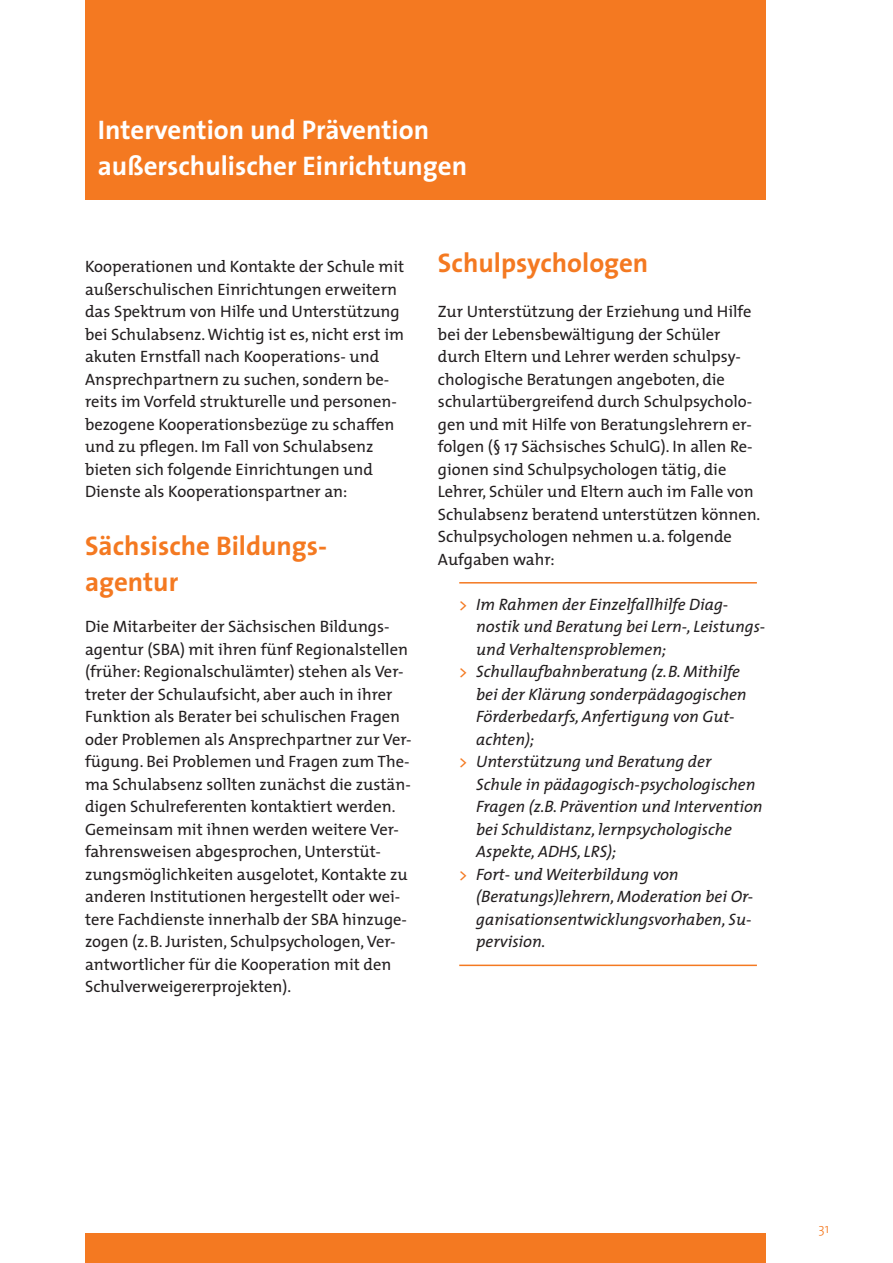
<style>
.page{position:relative;width:893px;height:1263px;background:#fff}
.page>*{position:absolute;margin:0;border:0;box-sizing:border-box;transform-origin:0 0}
.t1{font:700 27px/36px "The Sans";color:#fff}
.t2{font:700 27px/36px "The Sans";color:#f47921}
.t3{font:16.5px/22.5px "The Mix";color:#231f20}
.t4{font:italic 16.5px/22.5px "The Mix";color:#231f20}
.t5{font:italic 16.5px "The Mix";color:#f47921}
.t6{font:300 13.5px "The Sans";color:#f47921}
</style>
<div class="page">
<div style="left:85px;top:1233px;width:680px;height:30px;background:#f47921"></div>
<hr style="left:459px;top:582px;width:298px;height:1px;background:#f47921">
<hr style="left:459px;top:964px;width:298px;height:2px;background:#f47921">
<div style="left:85px;top:0;width:680px;height:200px;background:#f47921"></div>
<h1 class="t1" style="left:98px;top:111px;width:371px">Intervention und Prävention außerschulischer Einrichtungen</h1>
<p class="t3" style="left:85px;top:255px;width:321px">Kooperationen und Kontakte der Schule mit außerschulischen Einrichtungen erweitern das Spektrum von Hilfe und Unterstützung bei Schulabsenz. Wichtig ist es, nicht erst im akuten Ernstfall nach Kooperations- und Ansprechpartnern zu suchen, sondern be&shy;reits im Vorfeld strukturelle und personen&shy;bezogene Kooperationsbezüge zu schaffen und zu pflegen. Im Fall von Schulabsenz bieten sich folgende Einrichtungen und Dienste als Kooperationspartner an:</p>
<h1 class="t2" style="left:85px;top:527px;width:244px">Sächsische Bildungs&shy;agentur</h1>
<p class="t3" style="left:85px;top:615px;width:328px">Die Mitarbeiter der Sächsischen Bildungs&shy;agentur (SBA) mit ihren fünf Regionalstellen (früher: Regionalschulämter) stehen als Ver&shy;treter der Schulaufsicht, aber auch in ihrer Funktion als Berater bei schulischen Fragen oder Problemen als Ansprechpartner zur Ver&shy;fügung. Bei Problemen und Fragen zum The&shy;ma Schulabsenz sollten zunächst die zustän&shy;digen Schulreferenten kontaktiert werden.<br>Gemeinsam mit ihnen werden weitere Ver&shy;fahrensweisen abgesprochen, Unterstüt&shy;zungsmöglichkeiten ausgelotet, Kontakte zu anderen Institutionen hergestellt oder wei&shy;tere Fachdienste innerhalb der SBA hinzuge&shy;zogen (z.B. Juristen, Schulpsychologen, Ver&shy;antwortlicher für die Kooperation mit den Schulverweigererprojekten).</p>
<h1 class="t2" style="left:438px;top:244px;width:212px">Schulpsychologen</h1>
<p class="t3" style="left:438px;top:300px;width:324px">Zur Unterstützung der Erziehung und Hilfe bei der Lebensbewältigung der Schüler durch Eltern und Lehrer werden schulpsy&shy;chologische Beratungen angeboten, die schulartübergreifend durch Schulpsycholo&shy;gen und mit Hilfe von Beratungslehrern er&shy;folgen (§ 17 Sächsisches SchulG). In allen Re&shy;gionen sind Schulpsychologen tätig, die Lehrer, Schüler und Eltern auch im Falle von Schulabsenz beratend unterstützen können.<br>Schulpsychologen nehmen u.a. folgende Aufgaben wahr:</p>
<p class="t4" style="left:476px;top:592px;width:289px">Im Rahmen der Einzelfallhilfe Diag&shy;nostik und Beratung bei Lern-, Leistungs&shy;und Verhaltensproblemen; Schullaufbahnberatung (z.B. Mithilfe bei der Klärung sonderpädagogischen Förderbedarfs, Anfertigung von Gut&shy;achten);<br>Unterstützung und Beratung der<br>Schule in pädagogisch-psychologischen Fragen (z.B. Prävention und Intervention bei Schuldistanz, lernpsychologische Aspekte, ADHS, LRS);<br>Fort- und Weiterbildung von (Beratungs)lehrern, Moderation bei Or&shy;ganisationsentwicklungsvorhaben, Su&shy;pervision.</p>
<p class="t5" style="left:459px;top:591px;width:10px">&gt;</p>
<p class="t5" style="left:459px;top:658px;width:10px">&gt;</p>
<p class="t5" style="left:459px;top:748px;width:10px">&gt;</p>
<p class="t5" style="left:459px;top:861px;width:10px">&gt;</p>
<p class="t6" style="left:818px;top:1217px;width:6px">31</p>
</div>
